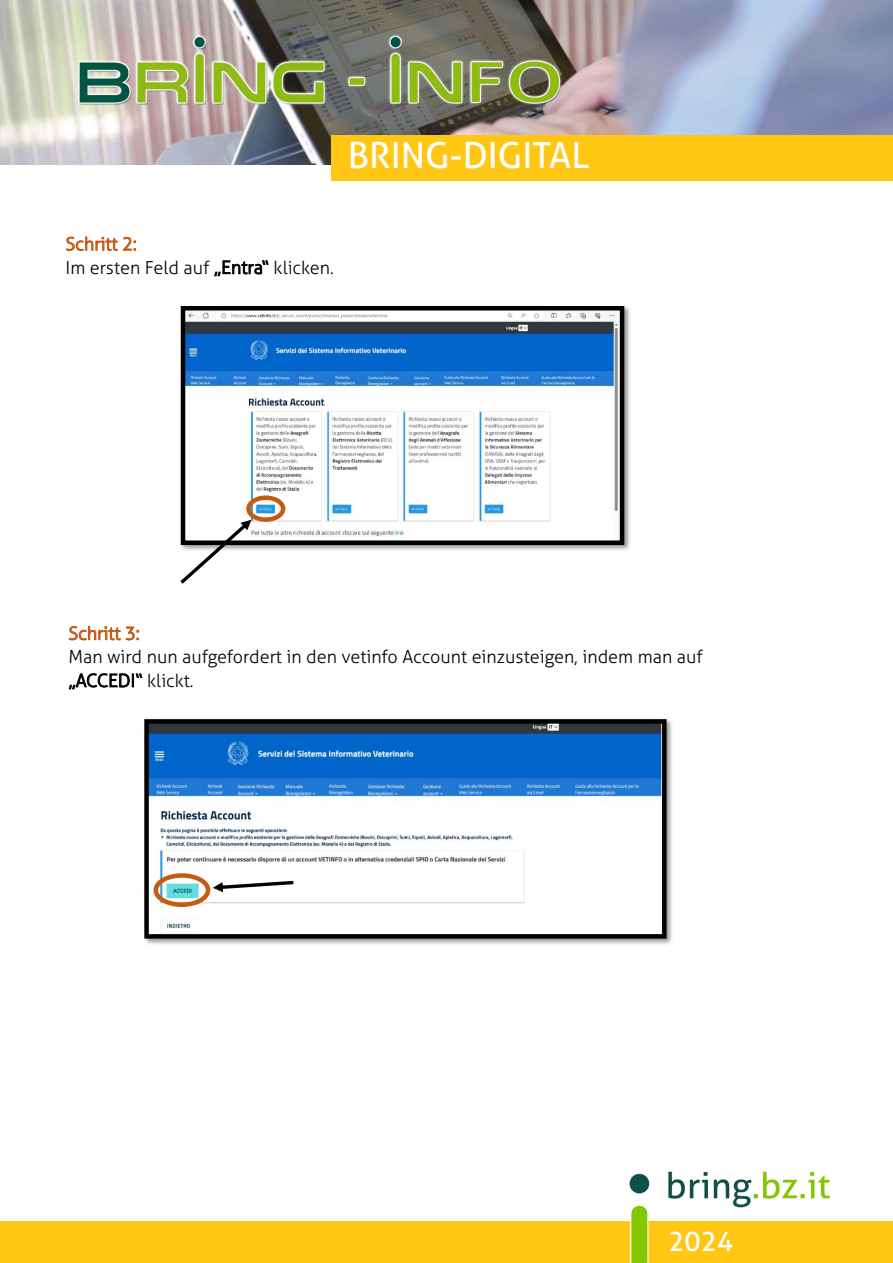
<style>
.page{position:relative;width:893px;height:1263px;background:#fff}
.page>*{position:absolute;margin:0;border:0;box-sizing:border-box;transform-origin:0 0}
.t1{font:36px "Aller";color:#fff}
.t2{font:27px "Aller";color:#fff}
.t3{font:300 18px/23.5px "Aller";color:#000}
.t4{font:300 18px "Aller";color:#c45911}
</style>
<div class="page">
<img style="left:0;top:0;width:893px;height:164px">
<div style="left:0;top:1221px;width:893px;height:42px;background:#ffc713"></div>
<img style="left:33px;top:34px;width:580px;height:77px">
<div style="left:331px;top:135px;width:562px;height:45px;background:#ffc713"></div>
<img style="left:629px;top:1171px;width:201px;height:92px">
<svg style="left:66px;top:236px;width:70px;height:15px"></svg>
<svg style="left:214px;top:260px;width:55px;height:16px"></svg>
<img style="left:180px;top:306px;width:450px;height:244px">
<img style="left:186px;top:311px;width:433px;height:229px">
<div style="left:181px;top:306px;width:443px;height:239px;border:4px solid #000"></div>
<div style="left:246px;top:495px;width:39px;height:27px;border:4px solid #c55a11;border-radius:50%"></div>
<svg style="left:180px;top:520px;width:71px;height:64px"></svg>
<svg style="left:69px;top:626px;width:70px;height:14px"></svg>
<svg style="left:69px;top:673px;width:73px;height:16px"></svg>
<img style="left:145px;top:719px;width:527px;height:226px">
<img style="left:149px;top:724px;width:513px;height:210px">
<div style="left:144px;top:719px;width:523px;height:220px;border:4px solid #000"></div>
<div style="left:154px;top:873px;width:56px;height:34px;border:4px solid #c55a11;border-radius:50%"></div>
<svg style="left:213px;top:881px;width:80px;height:11px"></svg>
<h1 class="t1" style="left:348px;top:133px;width:243px">BRING-Digital</h1>
<p class="t4" style="left:66px;top:233px;width:73px">Schritt 2:</p>
<p class="t3" style="left:66px;top:256px;width:270px">Im ersten Feld auf „Entra“ klicken.</p>
<p class="t4" style="left:68px;top:622px;width:73px">Schritt 3:</p>
<p class="t3" style="left:68px;top:645px;width:636px">Man wird nun aufgefordert in den vetinfo Account einzusteigen, indem man auf „ACCEDI“ klickt.</p>
<h2 class="t2" style="left:668px;top:1225px;width:66px">2024</h2>
</div>
